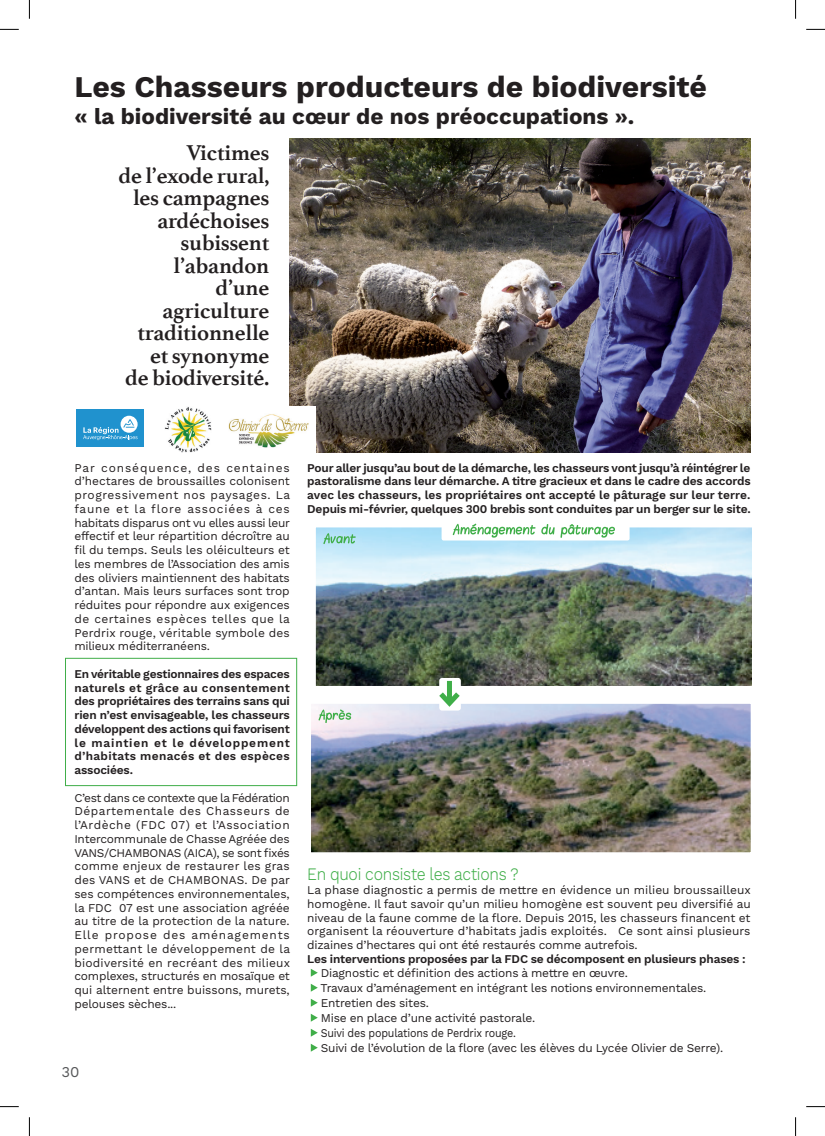
<style>
.page{position:relative;width:825px;height:1136px;background:#fff}
.page>*{position:absolute;margin:0;border:0;box-sizing:border-box;transform-origin:0 0}
.t1{font:700 30px "Work Sans";color:#231f20}
.t2{font:700 22.5px/22.5px "Athelas";letter-spacing:-.01em;color:#231f20;text-align:right}
.t3{font:700 22.5px "Work Sans";color:#231f20}
.t4{font:300 17.5px "Work Sans";letter-spacing:-.015em;color:#40ae49;scale:.9 1}
.t5{font:15px "Work Sans";color:#57585a}
.t6{font:11.88px/13.8px "Work Sans";letter-spacing:-.015em;color:#231f20;text-align:justify}
.t7{font:600 11.88px/13.8px "Work Sans";letter-spacing:-.015em;color:#231f20;text-align:justify}
</style>
<div class="page">
<svg style="left:310px;top:969px;width:7px;height:8px"></svg>
<svg style="left:310px;top:984px;width:7px;height:8px"></svg>
<svg style="left:310px;top:999px;width:7px;height:8px"></svg>
<svg style="left:310px;top:1014px;width:7px;height:8px"></svg>
<svg style="left:310px;top:1029px;width:7px;height:8px"></svg>
<svg style="left:310px;top:1044px;width:7px;height:8px"></svg>
<img style="left:289px;top:138px;width:461px;height:315px">
<img style="left:317px;top:529px;width:433px;height:156px">
<div style="left:312px;top:524px;width:448px;height:166px;border:4px solid #fff"></div>
<img style="left:312px;top:705px;width:437px;height:146px">
<div style="left:307px;top:700px;width:447px;height:156px;border:4px solid #fff"></div>
<img style="left:228px;top:407px;width:87px;height:46px">
<img style="left:164px;top:407px;width:47px;height:46px">
<div style="left:77px;top:409px;width:67px;height:38px;background:#2092ce"></div>
<svg style="left:83px;top:416px;width:54px;height:24px"></svg>
<div style="left:65px;top:658px;width:232px;height:128px;border:1px solid #40ae49"></div>
<div style="left:441px;top:519px;width:188px;height:22px;background:#fff;border-radius:2px"></div>
<div style="left:439px;top:678px;width:21px;height:33px;background:#fff;border-radius:3px"></div>
<svg style="left:452px;top:524px;width:162px;height:14px"></svg>
<svg style="left:323px;top:533px;width:32px;height:11px"></svg>
<svg style="left:318px;top:709px;width:33px;height:14px"></svg>
<div style="left:446px;top:681px;width:5px;height:22px;background:#40ae49"></div>
<svg style="left:434px;top:687px;width:30px;height:23px"></svg>
<svg style="left:0;top:29px;width:19px;height:1px"></svg>
<svg style="left:806px;top:29px;width:18px;height:1px"></svg>
<svg style="left:0;top:1106px;width:19px;height:1px"></svg>
<svg style="left:806px;top:1106px;width:18px;height:1px"></svg>
<svg style="left:29px;top:0;width:1px;height:19px"></svg>
<svg style="left:29px;top:1117px;width:1px;height:19px"></svg>
<svg style="left:795px;top:0;width:1px;height:19px"></svg>
<svg style="left:795px;top:1117px;width:1px;height:19px"></svg>
<h1 class="t1" style="left:74px;top:70px;width:634px">Les Chasseurs producteurs de biodiversité</h1>
<h2 class="t3" style="left:74px;top:103px;width:561px">« la biodiversité au cœur de nos préoccupations ».</h2>
<h2 class="t2" style="left:118px;top:141px;width:152px">Victimes<br>de l’exode rural, les campagnes ardéchoises subissent l’abandon d’une agriculture traditionnelle et synonyme<br>de biodiversité.</h2>
<p class="t6" style="left:74px;top:461px;width:217px">Par conséquence, des centaines d’hectares de broussailles colonisent progressivement nos paysages. La faune et la flore associées à ces habitats disparus ont vu elles aussi leur effectif et leur répartition décroître au fil du temps. Seuls les oléiculteurs et les membres de l’Association des amis des oliviers maintiennent des habitats d’antan. Mais leurs surfaces sont trop réduites pour répondre aux exigences de certaines espèces telles que la Perdrix rouge, véritable symbole des milieux méditerranéens.</p>
<p class="t7" style="left:74px;top:668px;width:217px">En véritable gestionnaires des espaces naturels et grâce au consentement des propriétaires des terrains sans qui rien n’est envisageable, les chasseurs développent des actions qui favorisent le maintien et le développement d’habitats menacés et des espèces associées.</p>
<p class="t6" style="left:74px;top:791px;width:217px">C’est dans ce contexte que la Fédération Départementale des Chasseurs de l’Ardèche (FDC 07) et l’Association Intercommunale de Chasse Agréée des VANS/CHAMBONAS (AICA), se sont fixés comme enjeux de restaurer les gras des VANS et de CHAMBONAS. De par ses compétences environnementales, la FDC 07 est une association agréée au titre de la protection de la nature.<br>Elle propose des aménagements permettant le développement de la biodiversité en recréant des milieux complexes, structurés en mosaïque et qui alternent entre buissons, murets, pelouses sèches...</p>
<p class="t5" style="left:61px;top:1063px;width:20px">30</p>
<p class="t7" style="left:307px;top:461px;width:445px">Pour aller jusqu’au bout de la démarche, les chasseurs vont jusqu’à réintégrer le pastoralisme dans leur démarche. A titre gracieux et dans le cadre des accords avec les chasseurs, les propriétaires ont accepté le pâturage sur leur terre.<br>Depuis mi-février, quelques 300 brebis sont conduites par un berger sur le site.</p>
<h3 class="t4" style="left:307px;top:864px;width:236px">En quoi consiste les actions ?</h3>
<p class="t6" style="left:307px;top:884px;width:445px">La phase diagnostic a permis de mettre en évidence un milieu broussailleux homogène. Il faut savoir qu’un milieu homogène est souvent peu diversifié au niveau de la faune comme de la flore. Depuis 2015, les chasseurs financent et organisent la réouverture d’habitats jadis exploités. Ce sont ainsi plusieurs dizaines d’hectares qui ont été restaurés comme autrefois.</p>
<p class="t7" style="left:307px;top:953px;width:440px">Les interventions proposées par la FDC se décomposent en plusieurs phases :</p>
<p class="t6" style="left:320px;top:966px;width:404px;line-height:15px;text-align:left">Diagnostic et définition des actions à mettre en œuvre.<br>Travaux d’aménagement en intégrant les notions environnementales.<br>Entretien des sites.<br>Mise en place d’une activité pastorale.<br>Suivi des populations de Perdrix rouge.<br>Suivi de l’évolution de la flore (avec les élèves du Lycée Olivier de Serre).</p>
</div>
